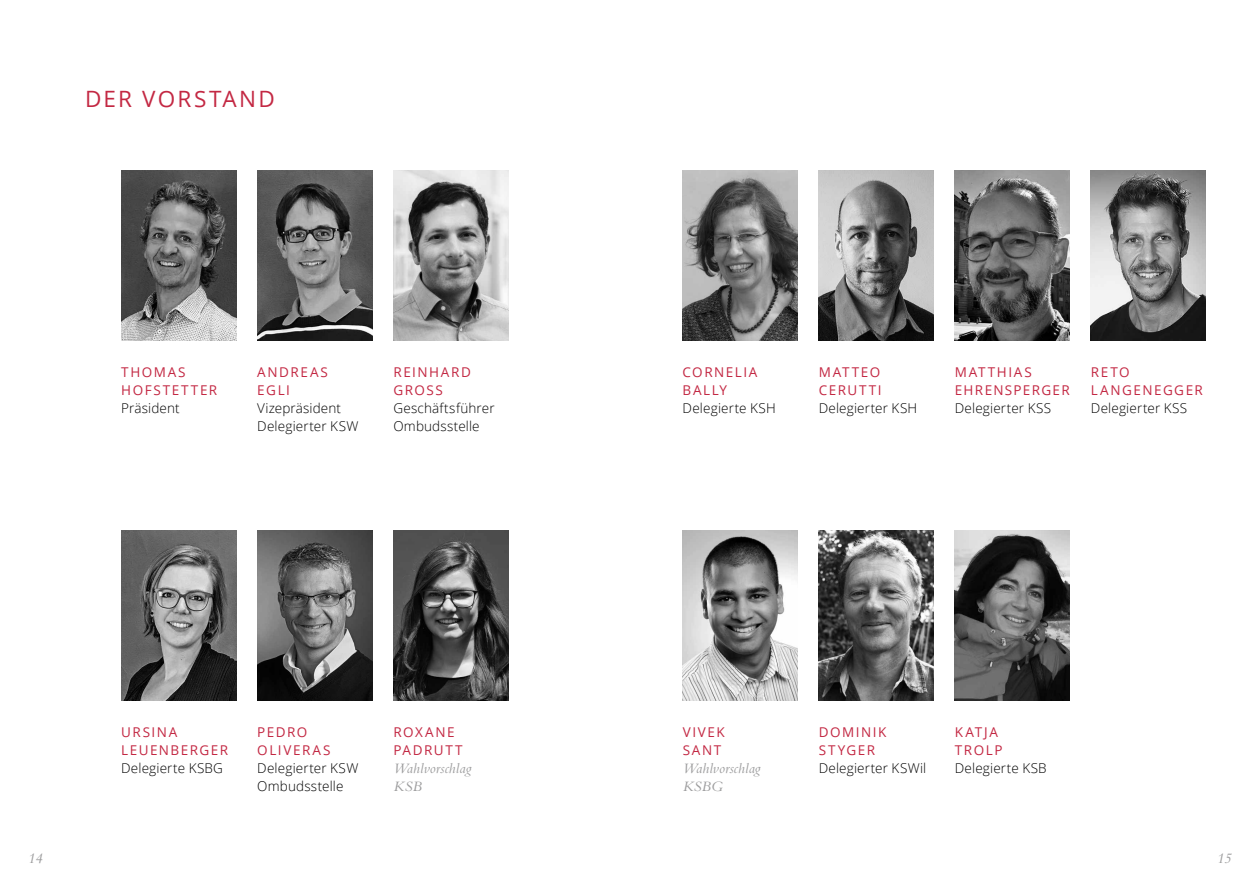
<style>
.page{position:relative;width:1259px;height:893px;background:#fff}
.page>*{position:absolute;margin:0;border:0;box-sizing:border-box;transform-origin:0 0}
.t1{font:22.5px "Open Sans";letter-spacing:.095em;color:#c32843}
.t2{font:italic 15px/18px "Bembo";letter-spacing:.005em;color:#9c9c9d}
.t3{font:300 13.5px/18px "Open Sans";letter-spacing:.01em;color:#000}
.t4{font:13.5px/18px "Open Sans";letter-spacing:.115em;color:#c32843}
</style>
<div class="page">
<img style="left:257px;top:530px;width:115px;height:171px">
<img style="left:393px;top:530px;width:115px;height:171px">
<img style="left:121px;top:170px;width:115px;height:171px">
<img style="left:121px;top:530px;width:115px;height:171px">
<img style="left:257px;top:170px;width:115px;height:171px">
<img style="left:393px;top:170px;width:115px;height:171px">
<img style="left:1091px;top:170px;width:114px;height:171px">
<img style="left:682px;top:530px;width:115px;height:171px">
<img style="left:955px;top:530px;width:114px;height:171px">
<img style="left:819px;top:170px;width:114px;height:171px">
<img style="left:682px;top:170px;width:115px;height:171px">
<img style="left:955px;top:170px;width:114px;height:171px">
<img style="left:819px;top:530px;width:114px;height:171px">
<h1 class="t1" style="left:85px;top:83px;width:191px">DER VORSTAND</h1>
<p class="t4" style="left:121px;top:362px;width:98px">THOMAS<br>HOFSTETTER</p>
<p class="t3" style="left:121px;top:398px;width:60px">Präsident</p>
<p class="t4" style="left:257px;top:362px;width:72px">ANDREAS<br>EGLI</p>
<p class="t3" style="left:257px;top:398px;width:103px">Vizepräsident<br>Delegierter KSW</p>
<p class="t4" style="left:393px;top:362px;width:79px">REINHARD<br>GROSS</p>
<p class="t3" style="left:393px;top:398px;width:103px">Geschäftsführer<br>Ombudsstelle</p>
<p class="t4" style="left:121px;top:722px;width:108px">URSINA<br>LEUENBERGER</p>
<p class="t3" style="left:121px;top:758px;width:103px">Delegierte KSBG</p>
<p class="t4" style="left:257px;top:722px;width:75px">PEDRO<br>OLIVERAS</p>
<p class="t3" style="left:257px;top:758px;width:103px">Delegierter KSW<br>Ombudsstelle</p>
<p class="t4" style="left:393px;top:722px;width:71px">ROXANE<br>PADRUTT</p>
<p class="t2" style="left:393px;top:759px;width:79px">Wahlvorschlag<br>KSB</p>
<p class="t4" style="left:682px;top:362px;width:76px">CORNELIA<br>BALLY</p>
<p class="t3" style="left:682px;top:398px;width:95px">Delegierte KSH</p>
<p class="t4" style="left:819px;top:362px;width:64px">MATTEO<br>CERUTTI</p>
<p class="t3" style="left:819px;top:398px;width:100px">Delegierter KSH</p>
<p class="t4" style="left:955px;top:362px;width:116px">MATTHIAS<br>EHRENSPERGER</p>
<p class="t3" style="left:955px;top:398px;width:98px">Delegierter KSS</p>
<p class="t4" style="left:1091px;top:362px;width:113px">RETO<br>LANGENEGGER</p>
<p class="t3" style="left:1091px;top:398px;width:98px">Delegierter KSS</p>
<p class="t4" style="left:682px;top:722px;width:44px">VIVEK<br>SANT</p>
<p class="t2" style="left:682px;top:759px;width:79px">Wahlvorschlag<br>KSBG</p>
<p class="t4" style="left:819px;top:722px;width:69px">DOMINIK<br>STYGER</p>
<p class="t3" style="left:819px;top:758px;width:109px">Delegierter KSWil</p>
<p class="t4" style="left:955px;top:722px;width:49px">KATJA<br>TROLP</p>
<p class="t3" style="left:955px;top:758px;width:93px">Delegierte KSB</p>
<p class="t2" style="left:27px;top:849px;width:17px">14</p>
<p class="t2" style="left:1216px;top:849px;width:17px">15</p>
</div>
